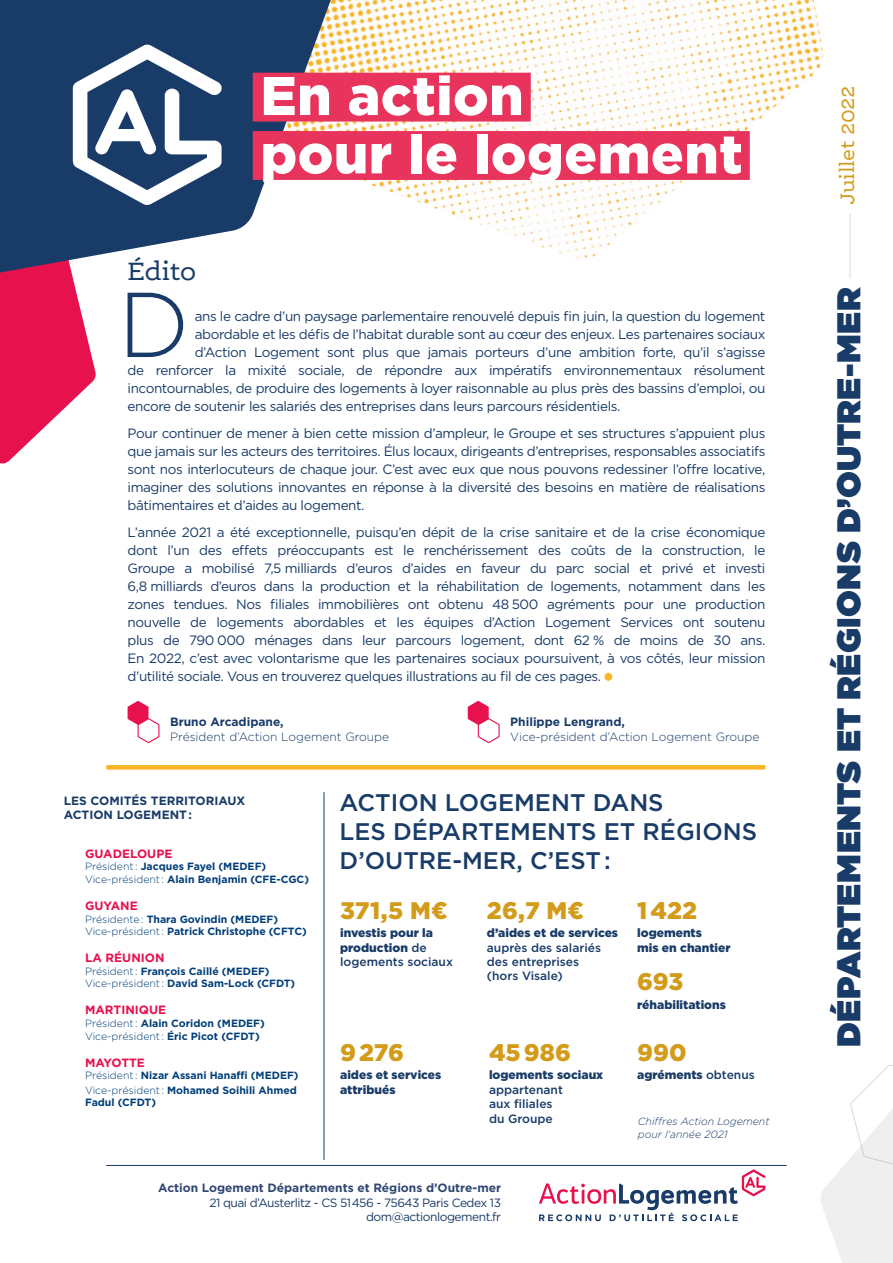
<style>
.page{position:relative;width:893px;height:1263px;background:#fff}
.page>*{position:absolute;margin:0;border:0;box-sizing:border-box;transform-origin:0 0}
.t1{font:300 91.95px "Gotham";color:#183b68}
.t2{font:900 54.3px/58.3px "Gotham";letter-spacing:.01em;color:#fff}
.t3{font:900 33px "Gotham";letter-spacing:.01em;color:#183b68}
.t4{font:27px "Ernestine Pro";letter-spacing:-.02em;color:#183b68}
.t5{font:500 24px/28.8px "Gotham";color:#183b68}
.t6{font:900 24px "Gotham";letter-spacing:.005em;color:#d39b1a}
.t7{font:21px "Ernestine Pro";letter-spacing:-.02em;color:#d39b1a}
.t8{font:13.5px/18px "Gotham";letter-spacing:-.03em;color:#183b68;text-align:justify}
.t9{font:900 12px/14.4px "Gotham";color:#183b68}
.t10{font:500 12px/14.4px "Gotham";color:#183b68}
.t11{font:700 12px/14.4px "Gotham";color:#183b68}
.t12{font:300 12px "Gotham";color:#183b68}
.t13{font:12px/14.4px "Gotham";letter-spacing:-.04em;color:#183b68;text-align:right}
.t14{font:700 12px "Gotham";color:#304773}
.t15{font:700 12px "Gotham";color:#e6114d}
.t16{font:700 10.5px/12.6px "Gotham";color:#003e79}
.t17{font:italic 300 10.5px/12.6px "Gotham";color:#183b68}
.s1{font-weight:300}
.s2{font-weight:500}
</style>
<div class="page">
<img style="left:363px;top:0;width:461px;height:259px">
<svg style="left:0;top:287px;width:96px;height:177px"></svg>
<svg style="left:128px;top:701px;width:32px;height:42px"></svg>
<svg style="left:468px;top:701px;width:32px;height:42px"></svg>
<svg style="left:0;top:0;width:363px;height:287px;fill:#183b68"></svg>
<div style="left:253px;top:73px;width:278px;height:49px;background:#e8345c"></div>
<div style="left:253px;top:131px;width:497px;height:49px;background:#e8345c"></div>
<svg style="left:73px;top:45px;width:149px;height:160px"></svg>
<svg style="left:106px;top:765px;width:659px;height:4px;background:#fab626"></svg>
<hr style="left:106px;top:1165px;width:681px;height:1px;background:#183b68">
<svg style="left:605px;top:672px;width:7px;height:9px"></svg>
<svg style="left:821px;top:1064px;width:72px;height:199px"></svg>
<svg style="left:539px;top:1169px;width:226px;height:52px"></svg>
<hr style="left:850px;top:214px;width:1px;height:65px;background:#dbd9d7">
<hr style="left:324px;top:792px;width:1px;height:368px;background:#183b68">
<h2 class="t2" style="left:260px;top:66px;width:484px">En action<br>pour le logement</h2>
<h3 class="t4" style="left:128px;top:254px;width:70px">Édito</h3>
<h1 class="t1" style="left:118px;top:266px;width:73px">D</h1>
<p class="t8" style="left:195px;top:307px;width:572px">ans le cadre d’un paysage parlementaire renouvelé depuis fin juin, la question du logement</p>
<p class="t8" style="left:195px;top:325px;width:572px">abordable et les défis de l’habitat durable sont au cœur des enjeux. Les partenaires sociaux</p>
<p class="t8" style="left:195px;top:343px;width:572px">d’Action Logement sont plus que jamais porteurs d’une ambition forte, qu’il s’agisse</p>
<p class="t8" style="left:128px;top:361px;width:639px">de renforcer la mixité sociale, de répondre aux impératifs environnementaux résolument</p>
<p class="t8" style="left:128px;top:379px;width:639px">incontournables, de produire des logements à loyer raisonnable au plus près des bassins d’emploi, ou</p>
<p class="t8" style="left:128px;top:397px;width:494px">encore de soutenir les salariés des entreprises dans leurs parcours résidentiels.</p>
<p class="t8" style="left:128px;top:424px;width:639px">Pour continuer de mener à bien cette mission d’ampleur, le Groupe et ses structures s’appuient plus que jamais sur les acteurs des territoires. Élus locaux, dirigeants d’entreprises, responsables associatifs sont nos interlocuteurs de chaque jour. C’est avec eux que nous pouvons redessiner l’offre locative, imaginer des solutions innovantes en réponse à la diversité des besoins en matière de réalisations bâtimentaires et d’aides au logement.</p>
<p class="t8" style="left:128px;top:523px;width:639px">L’année 2021 a été exceptionnelle, puisqu’en dépit de la crise sanitaire et de la crise économique dont l’un des effets préoccupants est le renchérissement des coûts de la construction, le Groupe a mobilisé 7,5 milliards d’euros d’aides en faveur du parc social et privé et investi 6,8 milliards d’euros dans la production et la réhabilitation de logements, notamment dans les zones tendues. Nos filiales immobilières ont obtenu 48 500 agréments pour une production nouvelle de logements abordables et les équipes d’Action Logement Services ont soutenu plus de 790 000 ménages dans leur parcours logement, dont 62 % de moins de 30 ans.<br>En 2022, c’est avec volontarisme que les partenaires sociaux poursuivent, à vos côtés, leur mission d’utilité sociale. Vous en trouverez quelques illustrations au fil de ces pages.</p>
<p class="t11" style="left:170px;top:715px;width:115px">Bruno Arcadipane,</p>
<p class="t12" style="left:170px;top:729px;width:221px">Président d’Action Logement Groupe</p>
<p class="t11" style="left:510px;top:715px;width:116px">Philippe Lengrand,</p>
<p class="t12" style="left:510px;top:729px;width:251px">Vice-président d’Action Logement Groupe</p>
<p class="t11" style="left:64px;top:793px;width:183px">LES COMITÉS TERRITORIAUX<br>ACTION LOGEMENT:</p>
<p class="t15" style="left:85px;top:845px;width:89px">GUADELOUPE</p>
<p class="t16" style="left:85px;top:860px;width:225px"><span class="s1">Président :</span> Jacques Fayel (MEDEF)<br><span class="s1">Vice-président :</span> Alain Benjamin (CFE-CGC)</p>
<p class="t15" style="left:85px;top:898px;width:54px">GUYANE</p>
<p class="t16" style="left:85px;top:912px;width:223px"><span class="s1">Présidente :</span> Thara Govindin (MEDEF)<br><span class="s1">Vice-président :</span> Patrick Christophe (CFTC)</p>
<p class="t15" style="left:85px;top:950px;width:81px">LA RÉUNION</p>
<p class="t16" style="left:85px;top:965px;width:212px"><span class="s1">Président :</span> François Caillé (MEDEF)<br><span class="s1">Vice-président :</span> David Sam-Lock (CFDT)</p>
<p class="t15" style="left:85px;top:1002px;width:83px">MARTINIQUE</p>
<p class="t16" style="left:85px;top:1017px;width:181px"><span class="s1">Président :</span> Alain Coridon (MEDEF)<br><span class="s1">Vice-président :</span> Éric Picot (CFDT)</p>
<p class="t15" style="left:85px;top:1054px;width:61px">MAYOTTE</p>
<p class="t16" style="left:85px;top:1068px;width:215px;line-height:14.4px"><span class="s1">Président :</span> Nizar Assani Hanaffi (MEDEF)<br><span class="s1">Vice-président :</span> Mohamed Soihili Ahmed</p>
<p class="t16" style="left:85px;top:1096px;width:73px">Fadul (CFDT)</p>
<h3 class="t5" style="left:340px;top:788px;width:419px">ACTION LOGEMENT DANS<br>LES DÉPARTEMENTS ET RÉGIONS<br>D’OUTRE-MER, C’EST :</h3>
<h3 class="t6" style="left:340px;top:893px;width:109px">371,5 M€</h3>
<p class="t9" style="left:340px;top:925px;width:114px">investis pour la production <span class="s2">de logements sociaux</span></p>
<h3 class="t6" style="left:487px;top:893px;width:99px">26,7 M€</h3>
<p class="t9" style="left:487px;top:925px;width:133px">d’aides et de services</p>
<p class="t10" style="left:487px;top:940px;width:116px">auprès des salariés des entreprises (hors Visale)</p>
<h3 class="t6" style="left:637px;top:893px;width:62px">1422</h3>
<p class="t9" style="left:637px;top:925px;width:95px">logements<br>mis en chantier</p>
<h3 class="t6" style="left:637px;top:965px;width:48px">693</h3>
<p class="t9" style="left:637px;top:997px;width:90px">réhabilitations</p>
<h3 class="t6" style="left:637px;top:1036px;width:51px">990</h3>
<p class="t9" style="left:637px;top:1068px;width:119px">agréments <span class="s2">obtenus</span></p>
<h3 class="t6" style="left:340px;top:1036px;width:65px">9276</h3>
<p class="t9" style="left:340px;top:1068px;width:103px">aides et services attribués</p>
<h3 class="t6" style="left:489px;top:1036px;width:84px">45986</h3>
<p class="t9" style="left:489px;top:1068px;width:116px">logements sociaux</p>
<p class="t10" style="left:489px;top:1082px;width:75px">appartenant aux filiales du Groupe</p>
<p class="t17" style="left:638px;top:1115px;width:133px">Chiffres Action Logement pour l'année 2021</p>
<p class="t14" style="left:158px;top:1180px;width:344px">Action Logement Départements et Régions d’Outre-mer</p>
<p class="t13" style="left:209px;top:1195px;width:293px">21 quai d’Austerlitz - CS 51456 - 75643 Paris Cedex 13 dom@actionlogement.fr</p>
<h3 class="t7" style="left:834px;top:205px;width:121px;rotate:-90deg">Juillet 2022</h3>
<h3 class="t3" style="left:830px;top:1047px;width:761px;rotate:-90deg">DÉPARTEMENTS ET RÉGIONS D’OUTRE-MER</h3>
</div>
